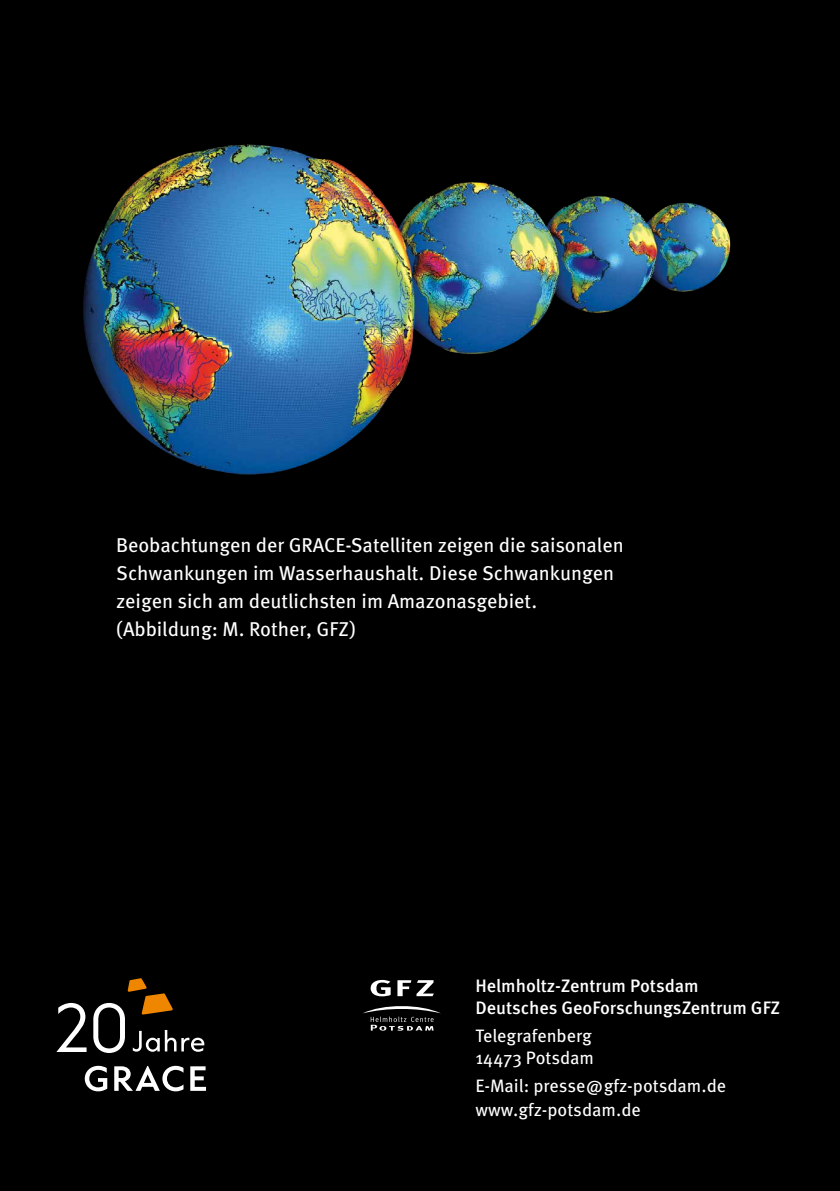
<style>
.page{position:relative;width:840px;height:1191px;background:#fff}
.page>*{position:absolute;margin:0;border:0;box-sizing:border-box;transform-origin:0 0}
.t1{font:20px/28px "Meta Pro";letter-spacing:-.005em;color:#fff}
.t2{font:18px/22px "Meta Pro";color:#fff}
.t3{font:500 18px/22px "Meta Pro";color:#fff}
</style>
<div class="page">
<div style="left:0;top:0;width:839px;height:1191px;background:#000"></div>
<svg style="left:370px;top:980px;width:20px;height:16px"></svg>
<svg style="left:397px;top:980px;width:36px;height:16px"></svg>
<svg style="left:363px;top:1006px;width:77px;height:24px"></svg>
<img style="left:83px;top:144px;width:648px;height:331px">
<svg style="left:85px;top:1065px;width:22px;height:26px"></svg>
<svg style="left:114px;top:1065px;width:69px;height:26px"></svg>
<svg style="left:190px;top:1066px;width:16px;height:24px"></svg>
<svg style="left:56px;top:1003px;width:30px;height:49px"></svg>
<svg style="left:93px;top:978px;width:111px;height:75px"></svg>
<p class="t1" style="left:116px;top:530px;width:509px">Beobachtungen der GRACE-Satelliten zeigen die saisonalen Schwankungen im Wasserhaushalt. Diese Schwankungen zeigen sich am deutlichsten im Amazonasgebiet. (Abbildung: M. Rother, GFZ)</p>
<p class="t3" style="left:475px;top:973px;width:306px">Helmholtz-Zentrum Potsdam<br>Deutsches GeoForschungsZentrum GFZ</p>
<p class="t2" style="left:475px;top:1023px;width:120px">Telegrafenberg<br>14473 Potsdam</p>
<p class="t2" style="left:475px;top:1072px;width:252px;line-height:24px">E-Mail: presse@gfz-potsdam.de www.gfz-potsdam.de</p>
</div>
